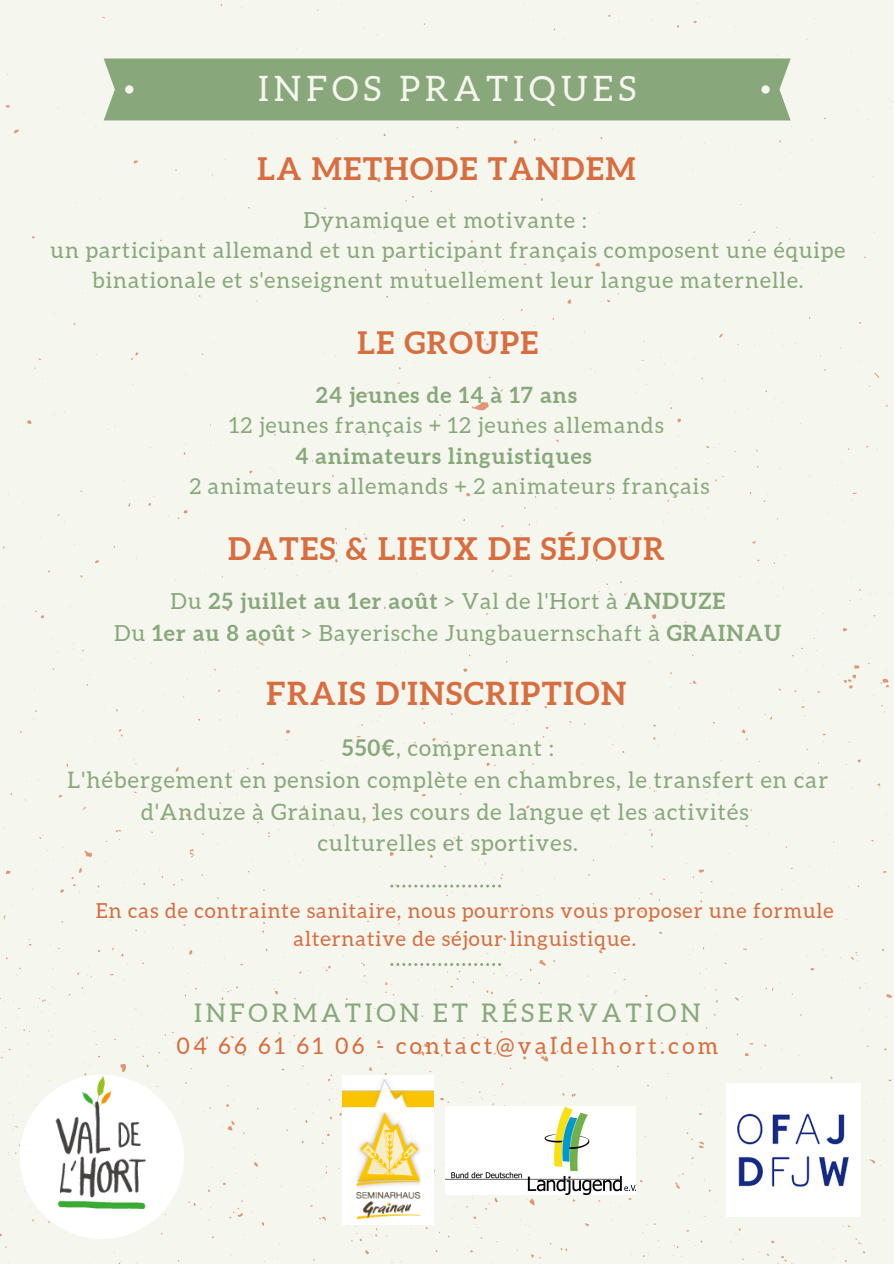
<style>
.page{position:relative;width:894px;height:1264px;background:#fff}
.page>*{position:absolute;margin:0;border:0;box-sizing:border-box;transform-origin:0 0}
.t1{font:34.95px "Aleo";letter-spacing:.15em;color:#f5f6ed}
.t2{font:700 31.65px "Aleo";letter-spacing:.05em;color:#d86d40}
.t3{font:700 30.9px "Aleo";letter-spacing:.05em;color:#d86d40}
.t4{font:25.65px "Aleo";letter-spacing:.15em;color:#88a87c}
.t5{font:22.95px "Aleo";letter-spacing:.15em;color:#d86d40}
.t6{font:22.65px/31.7px "Aleo";letter-spacing:.05em;color:#88a87c;text-align:center}
.t7{font:22.05px/29.7px "Aleo";letter-spacing:.05em;color:#88a87c;text-align:center}
.t8{font:700 22.05px "Aleo";letter-spacing:.05em;color:#88a87c}
.t9{font:20.55px/28.2px "Aleo";letter-spacing:.05em;color:#d86d40;text-align:center}
.s1{font-weight:400}
.s2{font-weight:700}
</style>
<div class="page">
<div style="left:0;top:0;width:893px;height:1263px;background:#f5f6ed"></div>
<div style="left:104px;top:58px;width:686px;height:62px;background:#88a87c"></div>
<svg style="left:20px;top:1074px;width:164px;height:164px"></svg>
<img style="left:38px;top:1061px;width:127px;height:153px">
<img style="left:714px;top:1073px;width:157px;height:154px">
<img style="left:342px;top:1075px;width:91px;height:149px">
<img style="left:445px;top:1106px;width:190px;height:87px">
<svg style="left:390px;top:884px;width:111px;height:3px"></svg>
<svg style="left:390px;top:963px;width:111px;height:3px"></svg>
<p class="t1" style="left:258px;top:69px;width:379px">INFOS PRATIQUES</p>
<p class="t3" style="left:257px;top:151px;width:379px">LA METHODE TANDEM</p>
<p class="t7" style="left:303px;top:205px;width:284px">Dynamique et motivante :</p>
<p class="t7" style="left:51px;top:235px;width:796px">un participant allemand et un participant français composent une équipe binationale et s'enseignent mutuellement leur langue maternelle.</p>
<p class="t3" style="left:357px;top:325px;width:182px">LE GROUPE</p>
<p class="t8" style="left:316px;top:382px;width:262px">24 jeunes de 14 à 17 ans</p>
<p class="t7" style="left:229px;top:410px;width:436px">12 jeunes français + 12 jeunes allemands</p>
<p class="t8" style="left:295px;top:443px;width:298px">4 animateurs linguistiques</p>
<p class="t7" style="left:189px;top:471px;width:521px">2 animateurs allemands + 2 animateurs français</p>
<p class="t3" style="left:228px;top:530px;width:438px">DATES &amp; LIEUX DE SÉJOUR</p>
<p class="t8" style="left:170px;top:588px;width:556px"><span class="s1">Du</span> 25 juillet au 1er août <span class="s1">&gt; Val de l'Hort à</span> ANDUZE</p>
<p class="t7" style="left:114px;top:618px;width:668px">Du <span class="s2">1er au 8 août</span> &gt; Bayerische Jungbauernschaft à <span class="s2">GRAINAU</span></p>
<p class="t2" style="left:266px;top:675px;width:361px">FRAIS D'INSCRIPTION</p>
<p class="t6" style="left:342px;top:732px;width:213px"><span class="s2">550€</span>, comprenant :</p>
<p class="t6" style="left:68px;top:764px;width:761px">L'hébergement en pension complète en chambres, le transfert en car d'Anduze à Grainau, les cours de langue et les activités</p>
<p class="t6" style="left:318px;top:827px;width:261px">culturelles et sportives.</p>
<p class="t9" style="left:96px;top:896px;width:739px">En cas de contrainte sanitaire, nous pourrons vous proposer une formule alternative de séjour linguistique.</p>
<p class="t4" style="left:194px;top:998px;width:507px">INFORMATION ET RÉSERVATION</p>
<p class="t5" style="left:176px;top:1033px;width:543px">04 66 61 61 06 - contact@valdelhort.com</p>
</div>
